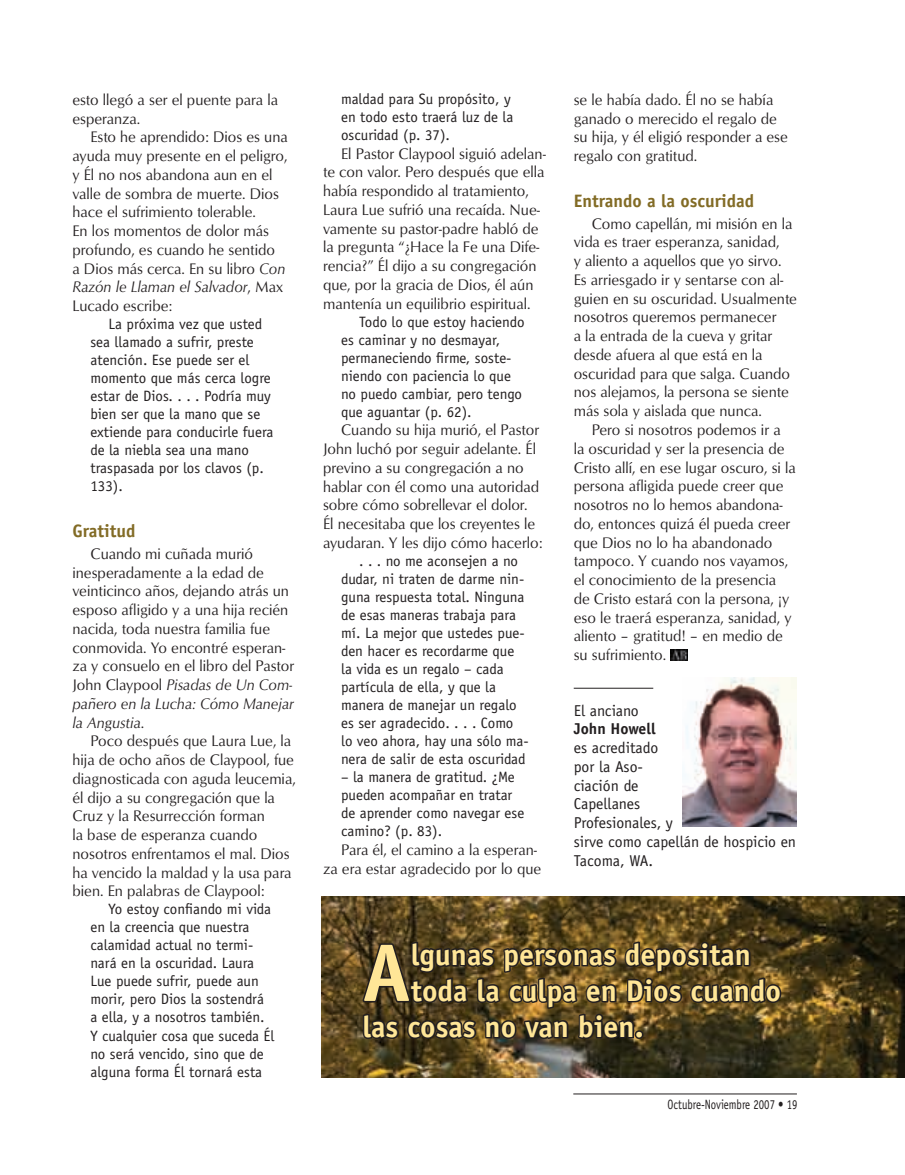
<style>
.page{position:relative;width:905px;height:1175px;background:#fff}
.page>*{position:absolute;margin:0;border:0;box-sizing:border-box;transform-origin:0 0}
.t1{font:700 81.9px "Officina Sans";color:#ffe697}
.t2{font:700 30px "Officina Sans";color:#ffe697}
.t3{font:700 18px "Officina Sans";color:#826b25}
.t4{font:15.75px/18.8px "Optimum Roman DTC";color:#231f20;scale:.95 1}
.t5{font:15.75px/18.8px "Officina Sans";color:#231f20}
.t6{font:15.75px/18.8px "Optimum Roman Italic DTC";color:#231f20;text-align:justify;scale:.95 1}
.t7{font:700 15.75px "Officina Sans";color:#231f20}
.t8{font:15px/18px "Officina Sans";color:#231f20}
.t9{font:13.5px "Officina Sans";color:#231f20;scale:.8 1}
.s1{font-family:"Optimum Roman Italic DTC"}
.s2{font-family:"Optimum Roman DTC"}
</style>
<div class="page">
<hr style="left:573px;top:1093px;width:223px;height:1px;background:#231f20">
<hr style="left:573px;top:688px;width:80px;height:1px;background:#231f20">
<img style="left:670px;top:650px;width:17px;height:10px">
<img style="left:322px;top:896px;width:582px;height:181px">
<svg style="left:361px;top:923px;width:421px;height:148px;background:#4d3f22"></svg>
<div style="left:634px;top:1030px;width:9px;height:9px;border:3px solid #231f20;border-radius:50%"></div>
<img style="left:682px;top:677px;width:114px;height:149px">
<p class="t4" style="left:72px;top:90px;width:218px">esto llegó a ser el puente para la esperanza.</p>
<p class="t4" style="left:72px;top:127px;width:228px;text-indent:18px">Esto he aprendido: Dios es una ayuda muy presente en el peligro, y Él no nos abandona aun en el valle de sombra de muerte. Dios hace el sufrimiento tolerable.<br>En los momentos de dolor más profundo, es cuando he sentido<br>a Dios más cerca. En su libro <span class="s1">Con</span></p>
<p class="t6" style="left:72px;top:278px;width:223px">Razón le Llaman el Salvador<span class="s2">, Max</span></p>
<p class="t4" style="left:72px;top:296px;width:107px">Lucado escribe:</p>
<p class="t8" style="left:90px;top:315px;width:184px;text-indent:18px">La próxima vez que usted sea llamado a sufrir, preste atención. Ese puede ser el momento que más cerca logre estar de Dios. . . . Podría muy bien ser que la mano que se extiende para conducirle fuera de la niebla sea una mano traspasada por los clavos (p.<br>133).</p>
<p class="t3" style="left:72px;top:519px;width:64px">Gratitud</p>
<p class="t4" style="left:72px;top:544px;width:235px;text-indent:18px">Cuando mi cuñada murió inesperadamente a la edad de veinticinco años, dejando atrás un esposo afligido y a una hija recién nacida, toda nuestra familia fue conmovida. Yo encontré esperan&shy;za y consuelo en el libro del Pastor</p>
<p class="t6" style="left:72px;top:675px;width:234px"><span class="s2">John Claypool</span> Pisadas de Un Com&shy;pañero en la Lucha: Cómo Manejar la Angustia<span class="s2">.</span></p>
<p class="t4" style="left:72px;top:731px;width:237px;text-indent:18px">Poco después que Laura Lue, la hija de ocho años de Claypool, fue diagnosticada con aguda leucemia, él dijo a su congregación que la<br>Cruz y la Resurrección forman<br>la base de esperanza cuando nosotros enfrentamos el mal. Dios ha vencido la maldad y la usa para bien. En palabras de Claypool:</p>
<p class="t8" style="left:90px;top:900px;width:185px;text-indent:18px">Yo estoy confiando mi vida en la creencia que nuestra calamidad actual no termi&shy;nará en la oscuridad. Laura<br>Lue puede sufrir, puede aun morir, pero Dios la sostendrá a ella, y a nosotros también.<br>Y cualquier cosa que suceda Él no será vencido, sino que de alguna forma Él tornará esta</p>
<p class="t8" style="left:341px;top:90px;width:174px">maldad para Su propósito, y en todo esto traerá luz de la oscuridad (p. 37).</p>
<p class="t4" style="left:323px;top:144px;width:236px;text-indent:18px">El Pastor Claypool siguió adelan&shy;te con valor. Pero después que ella había respondido al tratamiento, Laura Lue sufrió una recaída. Nue&shy;vamente su pastor-padre habló de la pregunta “¿Hace la Fe una Dife&shy;rencia?” Él dijo a su congregación que, por la gracia de Dios, él aún mantenía un equilibrio espiritual.</p>
<p class="t8" style="left:341px;top:312px;width:185px;text-indent:18px">Todo lo que estoy haciendo es caminar y no desmayar, permaneciendo firme, soste&shy;niendo con paciencia lo que no puedo cambiar, pero tengo que aguantar (p. 62).</p>
<p class="t4" style="left:323px;top:420px;width:232px;text-indent:18px">Cuando su hija murió, el Pastor<br>John luchó por seguir adelante. Él previno a su congregación a no hablar con él como una autoridad sobre cómo sobrellevar el dolor.<br>Él necesitaba que los creyentes le ayudaran. Y les dijo cómo hacerlo:</p>
<p class="t8" style="left:341px;top:552px;width:189px;text-indent:18px">. . . no me aconsejen a no dudar, ni traten de darme nin&shy;guna respuesta total. Ninguna de esas maneras trabaja para mí. La mejor que ustedes pue&shy;den hacer es recordarme que la vida es un regalo – cada partícula de ella, y que la manera de manejar un regalo es ser agradecido. . . . Como<br>lo veo ahora, hay una sólo ma&shy;nera de salir de esta oscuridad</p>
<p class="t8" style="left:341px;top:768px;width:185px">– la manera de gratitud. ¿Me pueden acompañar en tratar de aprender como navegar ese camino? (p. 83).</p>
<p class="t4" style="left:323px;top:840px;width:231px;text-align:right">Para él, el camino a la esperan-<br>za era estar agradecido por lo que</p>
<p class="t4" style="left:573px;top:90px;width:227px">se le había dado. Él no se había ganado o merecido el regalo de su hija, y él eligió responder a ese regalo con gratitud.</p>
<p class="t3" style="left:573px;top:189px;width:182px">Entrando a la oscuridad</p>
<p class="t4" style="left:573px;top:214px;width:236px;text-indent:18px">Como capellán, mi misión en la vida es traer esperanza, sanidad,<br>y aliento a aquellos que yo sirvo.<br>Es arriesgado ir y sentarse con al&shy;guien en su oscuridad. Usualmente nosotros queremos permanecer<br>a la entrada de la cueva y gritar desde afuera al que está en la oscuridad para que salga. Cuando nos alejamos, la persona se siente más sola y aislada que nunca.</p>
<p class="t4" style="left:573px;top:420px;width:235px;text-indent:18px">Pero si nosotros podemos ir a<br>la oscuridad y ser la presencia de<br>Cristo allí, en ese lugar oscuro, si la persona afligida puede creer que nosotros no lo hemos abandona&shy;do, entonces quizá él pueda creer que Dios no lo ha abandonado tampoco. Y cuando nos vayamos, el conocimiento de la presencia de Cristo estará con la persona, ¡y eso le traerá esperanza, sanidad, y aliento – gratitud! – en medio de su sufrimiento.</p>
<p class="t5" style="left:573px;top:701px;width:67px">El anciano</p>
<p class="t7" style="left:573px;top:719px;width:83px">John Howell</p>
<p class="t5" style="left:573px;top:738px;width:224px">es acreditado<br>por la Aso-<br>ciación de<br>Capellanes<br>Profesionales, y<br>sirve como capellán de hospicio en<br>Tacoma, WA.</p>
<h1 class="t1" style="left:362px;top:922px;width:50px">A</h1>
<h2 class="t2" style="left:411px;top:936px;width:341px">lgunas personas depositan</h2>
<h2 class="t2" style="left:411px;top:972px;width:371px">toda la culpa en Dios cuando</h2>
<h2 class="t2" style="left:362px;top:1008px;width:283px">las cosas no van bien.</h2>
<p class="t9" style="left:667px;top:1096px;width:164px">Octubre-Noviembre 2007 • 19</p>
</div>
